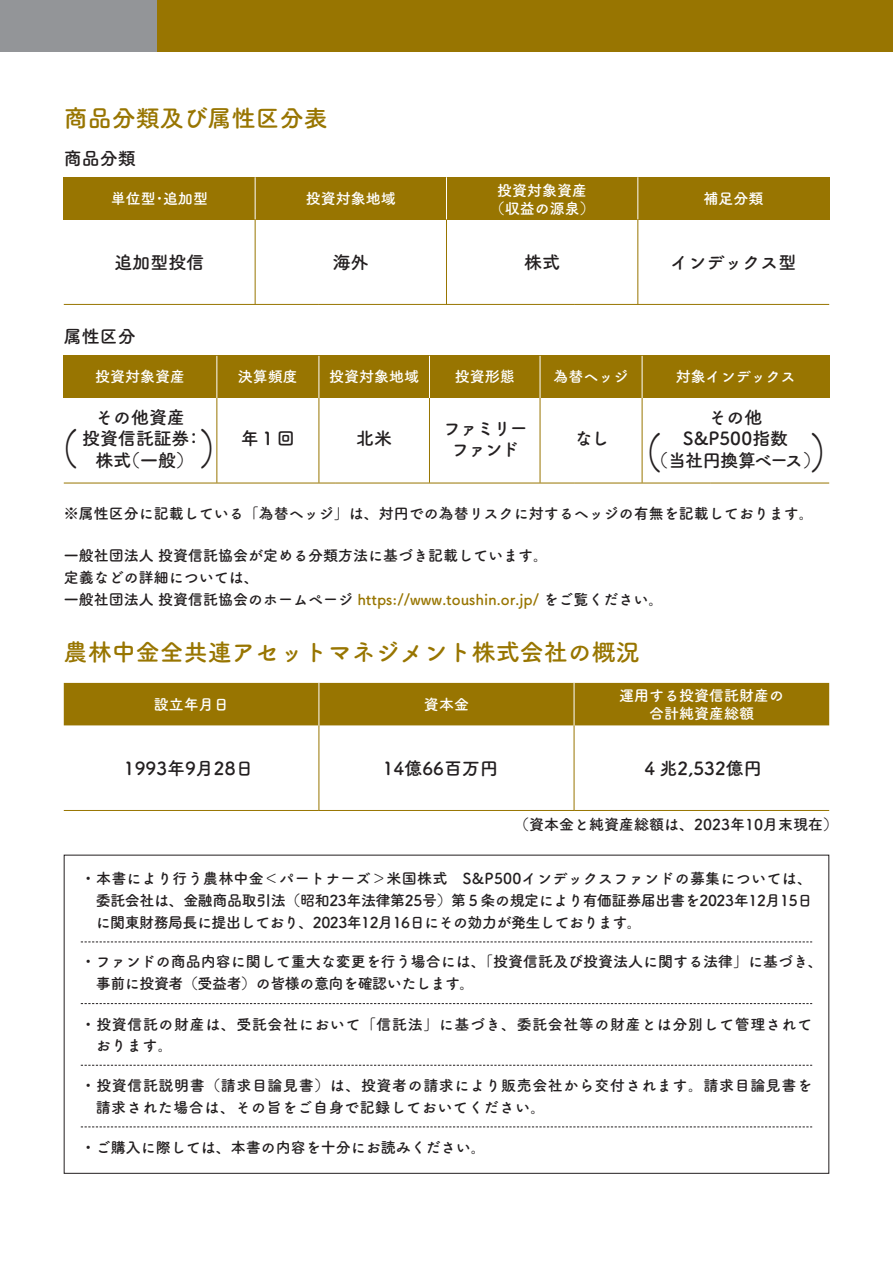
<style>
.page{position:relative;width:893px;height:1263px;background:#fff}
.page>*{position:absolute;margin:0;border:0;box-sizing:border-box;transform-origin:0 0}
.t1{font:43.05px "Tsuku A Rd Gothic Std B";color:#231f20;scale:.75 1}
.t2{font:24px "Tsuku A Rd Gothic Std B";color:#987501}
.t3{font:18px/21.6px "Tsuku A Rd Gothic Std B";color:#231f20;text-align:center}
.t4{font:18px "Tsuku A Rd Gothic Std B";letter-spacing:-.05em;color:#231f20}
.t5{font:18px/21.6px "Tsuku A Rd Gothic Std B";letter-spacing:-.075em;color:#231f20;text-align:center}
.t6{font:15px/21.8px "Tsuku A Rd Gothic Std B";color:#231f20}
.t7{font:15px/21.8px "Tsuku A Rd Gothic Std B";letter-spacing:.04em;color:#231f20}
.t8{font:15px/18px "Tsuku A Rd Gothic Std B";color:#fff;text-align:center}
.s1{color:#987501}
</style>
<div class="page">
<div style="left:0;top:0;width:157px;height:51px;background:#939598"></div>
<div style="left:157px;top:0;width:736px;height:51px;background:#987501"></div>
<div style="left:638px;top:177px;width:191px;height:42px;background:#987501"></div>
<div style="left:255px;top:177px;width:191px;height:42px;background:#987501"></div>
<div style="left:64px;top:177px;width:191px;height:42px;background:#987501"></div>
<div style="left:446px;top:177px;width:192px;height:42px;background:#987501"></div>
<hr style="left:255px;top:219px;width:1px;height:85px;background:#987501">
<hr style="left:637px;top:219px;width:1px;height:85px;background:#987501">
<hr style="left:64px;top:304px;width:255px;height:1px;background:#987501">
<hr style="left:319px;top:304px;width:255px;height:1px;background:#987501">
<hr style="left:574px;top:304px;width:255px;height:1px;background:#987501">
<hr style="left:255px;top:177px;width:1px;height:42px;background:#fff">
<hr style="left:637px;top:177px;width:1px;height:42px;background:#fff">
<hr style="left:446px;top:219px;width:1px;height:85px;background:#987501">
<hr style="left:446px;top:177px;width:1px;height:42px;background:#fff">
<div style="left:64px;top:683px;width:765px;height:42px;background:#987501"></div>
<hr style="left:319px;top:725px;width:1px;height:85px;background:#987501">
<hr style="left:574px;top:725px;width:1px;height:85px;background:#987501">
<hr style="left:64px;top:810px;width:255px;height:1px;background:#987501">
<hr style="left:319px;top:810px;width:255px;height:1px;background:#987501">
<hr style="left:574px;top:810px;width:255px;height:1px;background:#987501">
<hr style="left:319px;top:683px;width:1px;height:42px;background:#fff">
<hr style="left:574px;top:683px;width:1px;height:42px;background:#fff">
<div style="left:642px;top:355px;width:187px;height:43px;background:#987501"></div>
<div style="left:540px;top:355px;width:102px;height:43px;background:#987501"></div>
<div style="left:429px;top:355px;width:111px;height:43px;background:#987501"></div>
<div style="left:319px;top:355px;width:110px;height:43px;background:#987501"></div>
<div style="left:64px;top:355px;width:153px;height:43px;background:#987501"></div>
<hr style="left:64px;top:483px;width:272px;height:1px;background:#987501">
<hr style="left:336px;top:483px;width:119px;height:1px;background:#987501">
<hr style="left:455px;top:483px;width:119px;height:1px;background:#987501">
<hr style="left:574px;top:483px;width:136px;height:1px;background:#987501">
<hr style="left:710px;top:483px;width:119px;height:1px;background:#987501">
<div style="left:217px;top:355px;width:102px;height:43px;background:#987501"></div>
<svg style="left:81px;top:941px;width:731px;height:1px"></svg>
<svg style="left:81px;top:1003px;width:731px;height:1px"></svg>
<svg style="left:81px;top:1065px;width:731px;height:1px"></svg>
<svg style="left:81px;top:1126px;width:731px;height:1px"></svg>
<hr style="left:216px;top:398px;width:1px;height:85px;background:#987501">
<hr style="left:216px;top:356px;width:1px;height:42px;background:#fff">
<hr style="left:319px;top:398px;width:1px;height:85px;background:#987501">
<hr style="left:319px;top:356px;width:1px;height:42px;background:#fff">
<hr style="left:429px;top:398px;width:1px;height:85px;background:#987501">
<hr style="left:429px;top:356px;width:1px;height:42px;background:#fff">
<hr style="left:540px;top:398px;width:1px;height:85px;background:#987501">
<hr style="left:540px;top:356px;width:1px;height:42px;background:#fff">
<hr style="left:642px;top:398px;width:1px;height:85px;background:#987501">
<hr style="left:642px;top:356px;width:1px;height:42px;background:#fff">
<h2 class="t2" style="left:64px;top:100px;width:265px">商品分類及び属性区分表</h2>
<p class="t3" style="left:64px;top:146px;width:73px">商品分類</p>
<p class="t8" style="left:490px;top:181px;width:106px">投資対象資産（収益の源泉）</p>
<p class="t3" style="left:524px;top:250px;width:37px">株式</p>
<p class="t3" style="left:670px;top:250px;width:127px">インデックス型</p>
<p class="t8" style="left:111px;top:188px;width:99px">単位型･追加型</p>
<p class="t8" style="left:306px;top:188px;width:91px">投資対象地域</p>
<p class="t8" style="left:703px;top:188px;width:61px">補足分類</p>
<p class="t3" style="left:114px;top:250px;width:91px">追加型投信</p>
<p class="t3" style="left:333px;top:250px;width:37px">海外</p>
<p class="t3" style="left:64px;top:325px;width:73px">属性区分</p>
<p class="t8" style="left:95px;top:367px;width:91px">投資対象資産</p>
<p class="t8" style="left:238px;top:367px;width:61px">決算頻度</p>
<p class="t8" style="left:329px;top:367px;width:91px">投資対象地域</p>
<p class="t8" style="left:455px;top:367px;width:61px">投資形態</p>
<p class="t8" style="left:554px;top:367px;width:76px">為替ヘッジ</p>
<p class="t8" style="left:676px;top:367px;width:121px">対象インデックス</p>
<p class="t3" style="left:82px;top:405px;width:122px">その他資産<br>投資信託証券：</p>
<h1 class="t1" style="left:46px;top:415px;width:45px">（</h1>
<h1 class="t1" style="left:200px;top:415px;width:45px">）</h1>
<p class="t3" style="left:95px;top:448px;width:100px">株式（一般）</p>
<p class="t3" style="left:241px;top:427px;width:55px">年１回</p>
<p class="t3" style="left:356px;top:427px;width:37px">北米</p>
<p class="t5" style="left:443px;top:416px;width:86px">ファミリーファンド</p>
<p class="t3" style="left:574px;top:427px;width:36px">なし</p>
<p class="t3" style="left:683px;top:405px;width:106px">その他<br>S&amp;P500指数</p>
<h1 class="t1" style="left:629px;top:419px;width:45px">（</h1>
<h1 class="t1" style="left:810px;top:419px;width:45px">）</h1>
<p class="t4" style="left:650px;top:446px;width:172px">（当社円換算ベース）</p>
<p class="t6" style="left:64px;top:502px;width:752px">※属性区分に記載している「為替ヘッジ」は、対円での為替リスクに対するヘッジの有無を記載しております。</p>
<p class="t6" style="left:64px;top:544px;width:601px">一般社団法人 投資信託協会が定める分類方法に基づき記載しています。<br>定義などの詳細については、<br>一般社団法人 投資信託協会のホームページ <span class="s1">https://www.toushin.or.jp/</span> をご覧ください。</p>
<h2 class="t2" style="left:64px;top:633px;width:577px">農林中金全共連アセットマネジメント株式会社の概況</h2>
<p class="t8" style="left:154px;top:694px;width:77px">設立年月日</p>
<p class="t8" style="left:424px;top:694px;width:46px">資本金</p>
<p class="t8" style="left:619px;top:685px;width:166px">運用する投資信託財産の合計純資産総額</p>
<p class="t3" style="left:124px;top:756px;width:131px">1993年9月28日</p>
<p class="t3" style="left:383px;top:756px;width:117px">14億66百万円</p>
<p class="t3" style="left:641px;top:756px;width:122px">４兆2,532億円</p>
<p class="t6" style="left:514px;top:813px;width:325px">（資本金と純資産総額は、2023年10月末現在）</p>
<p class="t6" style="left:96px;top:867px;width:718px;text-align:justify;text-indent:-15px">・本書により行う農林中金＜パートナーズ＞米国株式　S&amp;P500インデックスファンドの募集については、委託会社は、金融商品取引法（昭和23年法律第25号）第５条の規定により有価証券届出書を2023年12月15日に関東財務局長に提出しており、2023年12月16日にその効力が発生しております。</p>
<p class="t6" style="left:96px;top:950px;width:728px;text-indent:-15px">・ファンドの商品内容に関して重大な変更を行う場合には、「投資信託及び投資法人に関する法律」に基づき、事前に投資者（受益者）の皆様の意向を確認いたします。</p>
<p class="t7" style="left:96px;top:1012px;width:718px;text-indent:-15px">・投資信託の財産は、受託会社において「信託法」に基づき、委託会社等の財産とは分別して管理されております。</p>
<p class="t7" style="left:96px;top:1074px;width:718px;text-indent:-15px">・投資信託説明書（請求目論見書）は、投資者の請求により販売会社から交付されます。請求目論見書を請求された場合は、その旨をご自身で記録しておいてください。</p>
<p class="t6" style="left:81px;top:1135px;width:406px">・ご購入に際しては、本書の内容を十分にお読みください。</p>
</div>
